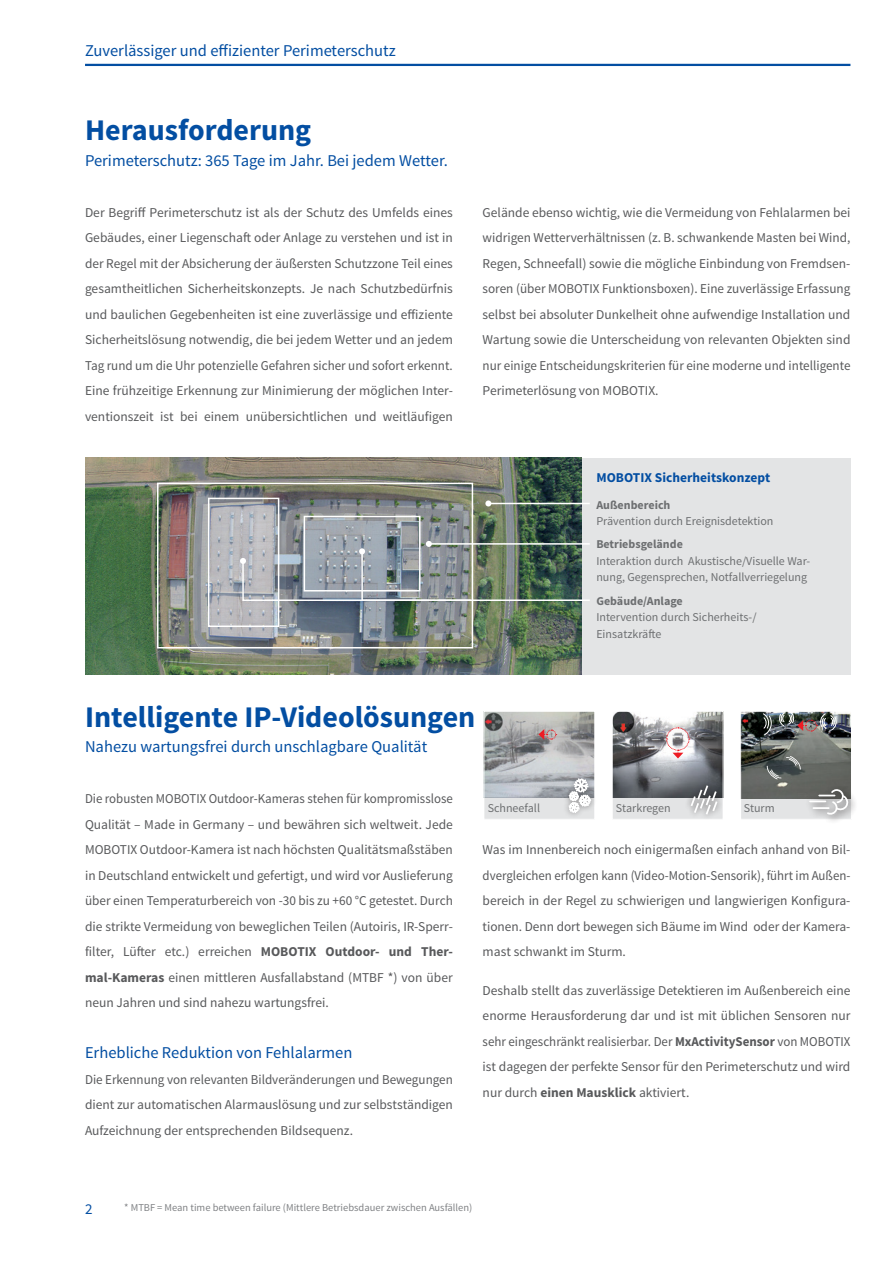
<style>
.page{position:relative;width:893px;height:1263px;background:#fff}
.page>*{position:absolute;margin:0;border:0;box-sizing:border-box;transform-origin:0 0}
.t1{font:700 30px "Source Sans Pro";color:#034ea2}
.t2{font:16.5px "Source Sans Pro";color:#034ea2}
.t3{font:15px "Source Sans Pro";color:#034ea2}
.t4{font:13.5px/25.5px "Source Sans Pro";color:#58595b;text-align:justify}
.t5{font:13.5px/25.5px "Source Sans Pro";color:#58595b;text-align:justify;scale:.95 1}
.t6{font:700 13.5px "Source Sans Pro";color:#034ea2}
.t7{font:12px/16.5px "Source Sans Pro";color:#6d6f71}
.t8{font:700 12px "Source Sans Pro";color:#6d6f71}
.t9{font:10.5px "Source Sans Pro";color:#808285}
.s1{font-weight:700}
</style>
<div class="page">
<hr style="left:85px;top:64px;width:765px;height:2px;background:#034ea2">
<div style="left:85px;top:458px;width:765px;height:217px;background:#e3e4e5"></div>
<img style="left:85px;top:458px;width:496px;height:217px">
<div style="left:157px;top:483px;width:316px;height:165px;border:2px solid #fff"></div>
<div style="left:208px;top:498px;width:71px;height:129px;border:2px solid #fff"></div>
<hr style="left:488px;top:503px;width:102px;height:1px;background:#fff">
<svg style="left:485px;top:500px;width:6px;height:6px"></svg>
<div style="left:304px;top:516px;width:117px;height:75px;border:2px solid #fff"></div>
<img style="left:240px;top:541px;width:350px;height:61px">
<div style="left:484px;top:711px;width:111px;height:108px;background:#e3e4e5"></div>
<img style="left:486px;top:713px;width:107px;height:85px">
<div style="left:484px;top:711px;width:111px;height:108px;border:1px solid #fff"></div>
<svg style="left:538px;top:729px;width:19px;height:11px"></svg>
<div style="left:612px;top:711px;width:111px;height:108px;background:#e3e4e5"></div>
<img style="left:614px;top:713px;width:107px;height:85px">
<div style="left:612px;top:711px;width:111px;height:108px;border:1px solid #fff"></div>
<div style="left:685px;top:780px;width:38px;height:40px;background:#231f20;opacity:.75"></div>
<svg style="left:689px;top:783px;width:30px;height:33px"></svg>
<svg style="left:666px;top:727px;width:24px;height:31px"></svg>
<div style="left:741px;top:711px;width:110px;height:108px;background:#e3e4e5"></div>
<img style="left:742px;top:713px;width:108px;height:85px">
<div style="left:740px;top:711px;width:112px;height:108px;border:1px solid #fff"></div>
<svg style="left:766px;top:756px;width:35px;height:23px"></svg>
<div style="left:805px;top:784px;width:53px;height:40px;background:#231f20;opacity:.8"></div>
<svg style="left:810px;top:789px;width:41px;height:26px"></svg>
<svg style="left:763px;top:711px;width:74px;height:24px;background:#6e6e6e"></svg>
<div style="left:563px;top:773px;width:34px;height:45px;background:#231f20;opacity:.75"></div>
<svg style="left:569px;top:778px;width:22px;height:35px"></svg>
<p class="t2" style="left:85px;top:40px;width:312px">Zuverlässiger und effizienter Perimeterschutz</p>
<h1 class="t1" style="left:85px;top:111px;width:228px">Herausforderung</h1>
<p class="t2" style="left:85px;top:150px;width:364px">Perimeterschutz: 365 Tage im Jahr. Bei jedem Wetter.</p>
<p class="t4" style="left:85px;top:200px;width:369px">Der Begriff Perimeterschutz ist als der Schutz des Umfelds eines Gebäudes, einer Liegenschaft oder Anlage zu verstehen und ist in der Regel mit der Absicherung der äußersten Schutzzone Teil eines gesamtheitlichen Sicherheitskonzepts. Je nach Schutzbedürfnis und baulichen Gegebenheiten ist eine zuverlässige und effiziente Sicherheitslösung notwendig, die bei jedem Wetter und an jedem Tag rund um die Uhr potenzielle Gefahren sicher und sofort erkennt.<br>Eine frühzeitige Erkennung zur Minimierung der möglichen Inter&shy;ventionszeit ist bei einem unübersichtlichen und weitläufigen</p>
<p class="t4" style="left:483px;top:200px;width:369px">Gelände ebenso wichtig, wie die Vermeidung von Fehlalarmen bei widrigen Wetterverhältnissen (z. B. schwankende Masten bei Wind, Regen, Schneefall) sowie die mögliche Einbindung von Fremdsen&shy;soren (über MOBOTIX Funktionsboxen). Eine zuverlässige Erfassung selbst bei absoluter Dunkelheit ohne aufwendige Installation und Wartung sowie die Unterscheidung von relevanten Objekten sind nur einige Entscheidungskriterien für eine moderne und intelligente Perimeterlösung von MOBOTIX.</p>
<p class="t6" style="left:596px;top:469px;width:175px">MOBOTIX Sicherheitskonzept</p>
<p class="t8" style="left:596px;top:497px;width:76px">Außenbereich</p>
<p class="t7" style="left:596px;top:513px;width:179px">Prävention durch Ereignisdetektion</p>
<p class="t8" style="left:596px;top:537px;width:88px">Betriebsgelände</p>
<p class="t7" style="left:596px;top:553px;width:215px">Interaktion durch Akustische/Visuelle War&shy;nung, Gegensprechen, Notfallverriegelung</p>
<p class="t8" style="left:596px;top:593px;width:88px">Gebäude/Anlage</p>
<p class="t7" style="left:596px;top:609px;width:162px">Intervention durch Sicherheits-/<br>Einsatzkräfte</p>
<h1 class="t1" style="left:85px;top:698px;width:392px">Intelligente IP-Videolösungen</h1>
<p class="t2" style="left:85px;top:737px;width:344px">Nahezu wartungsfrei durch unschlagbare Qualität</p>
<p class="t5" style="left:85px;top:786px;width:389px">Die robusten MOBOTIX Outdoor-Kameras stehen für kompromisslose Qualität – Made in Germany – und bewähren sich weltweit. Jede MOBOTIX Outdoor-Kamera ist nach höchsten Qualitätsmaßstäben in Deutschland entwickelt und gefertigt, und wird vor Auslieferung über einen Temperaturbereich von -30 bis zu +60 °C getestet. Durch die strikte Vermeidung von beweglichen Teilen (Autoiris, IR-Sperr&shy;filter, Lüfter etc.) erreichen <span class="s1">MOBOTIX Outdoor- und Ther&shy;mal-Kameras</span> einen mittleren Ausfallabstand (MTBF *) von über neun Jahren und sind nahezu wartungsfrei.</p>
<p class="t2" style="left:85px;top:1043px;width:269px">Erhebliche Reduktion von Fehlalarmen</p>
<p class="t4" style="left:85px;top:1067px;width:369px">Die Erkennung von relevanten Bildveränderungen und Bewegungen dient zur automatischen Alarmauslösung und zur selbstständigen Aufzeichnung der entsprechenden Bildsequenz.</p>
<p class="t7" style="left:488px;top:800px;width:54px">Schneefall</p>
<p class="t7" style="left:616px;top:800px;width:56px">Starkregen</p>
<p class="t7" style="left:744px;top:800px;width:32px">Sturm</p>
<p class="t4" style="left:483px;top:837px;width:369px">Was im Innenbereich noch einigermaßen einfach anhand von Bil&shy;dvergleichen erfolgen kann (Video-Motion-Sensorik), führt im Außen&shy;bereich in der Regel zu schwierigen und langwierigen Konfigura&shy;tionen. Denn dort bewegen sich Bäume im Wind oder der Kamera&shy;mast schwankt im Sturm.</p>
<p class="t4" style="left:483px;top:978px;width:369px">Deshalb stellt das zuverlässige Detektieren im Außenbereich eine enorme Herausforderung dar und ist mit üblichen Sensoren nur sehr eingeschränkt realisierbar. Der <span class="s1">MxActivitySensor</span> von MOBOTIX ist dagegen der perfekte Sensor für den Perimeterschutz und wird nur durch <span class="s1">einen Mausklick</span> aktiviert.</p>
<p class="t3" style="left:85px;top:1200px;width:9px">2</p>
<p class="t9" style="left:124px;top:1201px;width:350px">* MTBF = Mean time between failure (Mittlere Betriebsdauer zwischen Ausfällen)</p>
</div>
